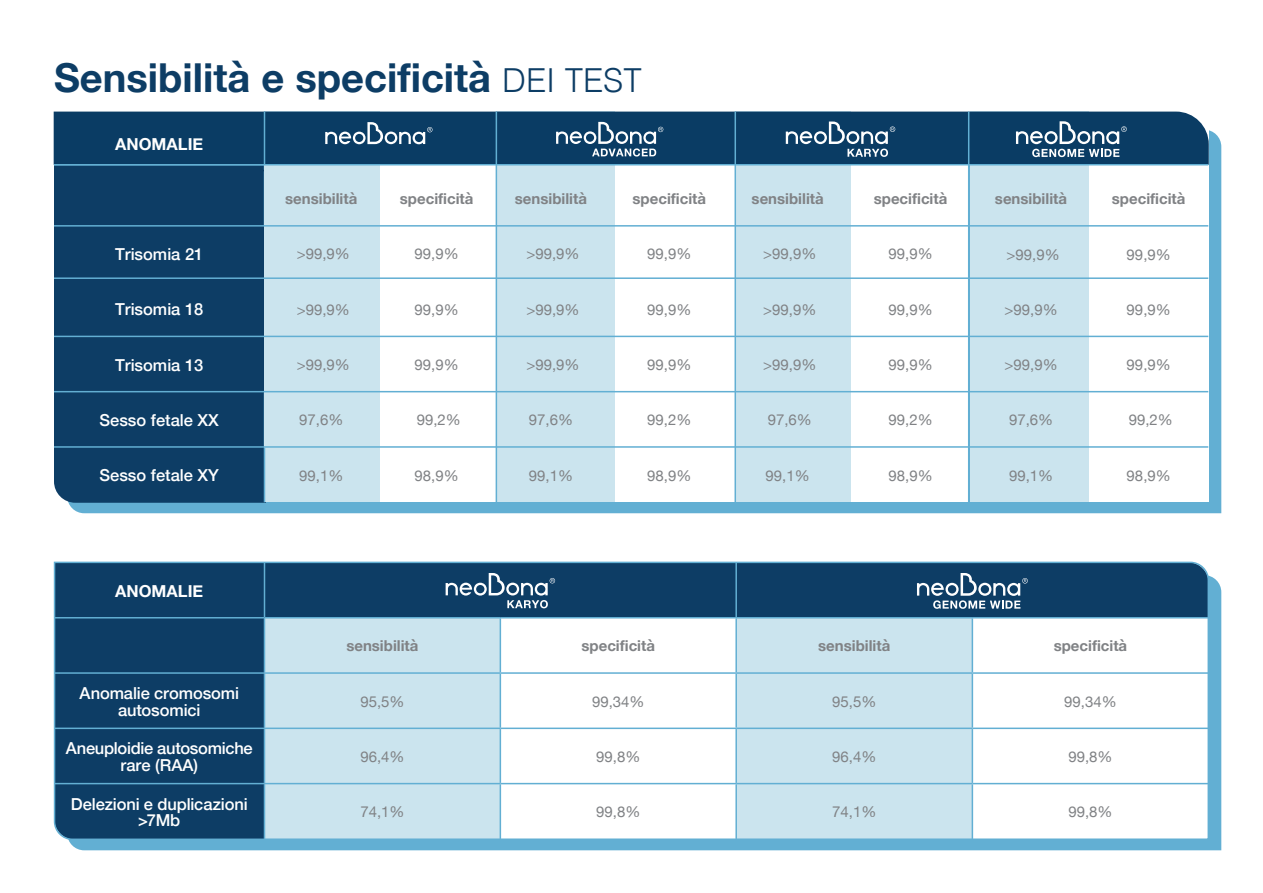
<style>
.page{position:relative;width:1263px;height:893px;background:#fff}
.page>*{position:absolute;margin:0;border:0;box-sizing:border-box;transform-origin:0 0}
.t1{font:700 39.9px "Helvetica Neue";color:#0d3d65}
.t2{font:500 16.5px/16.5px "Helvetica Neue";letter-spacing:-.005em;color:#fff;text-align:center}
.t3{font:700 16.5px "Helvetica Neue";color:#fff}
.t4{font:15px "Helvetica Neue";color:#808285}
.t5{font:700 15px "Helvetica Neue";color:#808285}
.s1{font-family:"Helvetica";font-weight:300;font-size:33px}
</style>
<div class="page">
<div style="left:68px;top:130px;width:1153px;height:383px;background:#62afd3"></div>
<div style="left:69px;top:576px;width:1152px;height:274px;background:#62afd3"></div>
<div style="left:54px;top:165px;width:212px;height:338px;background:#0d3d65"></div>
<hr style="left:1114px;top:170px;width:95px;height:1px;background:#62afd3">
<div style="left:264px;top:112px;width:117px;height:390px;background:#cbe4ee"></div>
<div style="left:380px;top:112px;width:117px;height:390px;background:#fff"></div>
<div style="left:496px;top:112px;width:120px;height:390px;background:#cbe4ee"></div>
<div style="left:615px;top:112px;width:120px;height:390px;background:#fff"></div>
<hr style="left:264px;top:448px;width:1px;height:54px;background:#62afd3">
<div style="left:735px;top:112px;width:117px;height:390px;background:#cbe4ee"></div>
<div style="left:851px;top:112px;width:118px;height:390px;background:#fff"></div>
<div style="left:970px;top:112px;width:120px;height:390px;background:#cbe4ee"></div>
<div style="left:1089px;top:112px;width:119px;height:390px;background:#fff"></div>
<svg style="left:53px;top:561px;width:1157px;height:280px"></svg>
<div style="left:54px;top:112px;width:1155px;height:53px;background:#0a3c64"></div>
<svg style="left:325px;top:122px;width:107px;height:22px;background:#486d8b"></svg>
<svg style="left:556px;top:122px;width:107px;height:35px;background:#406786"></svg>
<svg style="left:786px;top:122px;width:109px;height:35px;background:#3b6383"></svg>
<svg style="left:1016px;top:121px;width:153px;height:42px;background:#2f597b"></svg>
<hr style="left:496px;top:112px;width:1px;height:390px;background:#62afd3">
<hr style="left:734px;top:112px;width:2px;height:390px;background:#62afd3">
<hr style="left:968px;top:112px;width:1px;height:390px;background:#62afd3">
<hr style="left:54px;top:225px;width:1154px;height:2px;background:#62afd3">
<hr style="left:54px;top:391px;width:1154px;height:1px;background:#62afd3">
<hr style="left:54px;top:336px;width:1154px;height:1px;background:#62afd3">
<hr style="left:54px;top:277px;width:1154px;height:2px;background:#62afd3">
<hr style="left:54px;top:446px;width:1154px;height:2px;background:#62afd3">
<hr style="left:54px;top:164px;width:1154px;height:1px;background:#62afd3">
<hr style="left:264px;top:112px;width:1px;height:53px;background:#62afd3">
<h1 class="t1" style="left:54px;top:47px;width:589px">Sensibilità e specificità <span class="s1">DEI TEST</span></h1>
<p class="t3" style="left:115px;top:131px;width:89px">ANOMALIE</p>
<p class="t5" style="left:285px;top:187px;width:74px">sensibilità</p>
<p class="t5" style="left:400px;top:187px;width:75px">specificità</p>
<p class="t5" style="left:515px;top:187px;width:74px">sensibilità</p>
<p class="t5" style="left:633px;top:187px;width:75px">specificità</p>
<p class="t5" style="left:752px;top:187px;width:74px">sensibilità</p>
<p class="t5" style="left:874px;top:187px;width:75px">specificità</p>
<p class="t5" style="left:995px;top:187px;width:74px">sensibilità</p>
<p class="t5" style="left:1112px;top:187px;width:75px">specificità</p>
<p class="t2" style="left:115px;top:245px;width:90px">Trisomia 21</p>
<p class="t4" style="left:297px;top:243px;width:55px">&gt;99,9%</p>
<p class="t4" style="left:415px;top:243px;width:46px">99,9%</p>
<p class="t4" style="left:526px;top:243px;width:55px">&gt;99,9%</p>
<p class="t4" style="left:647px;top:243px;width:46px">99,9%</p>
<p class="t4" style="left:763px;top:243px;width:55px">&gt;99,9%</p>
<p class="t4" style="left:888px;top:243px;width:46px">99,9%</p>
<p class="t4" style="left:1006px;top:243px;width:55px">&gt;99,9%</p>
<p class="t4" style="left:1127px;top:243px;width:46px">99,9%</p>
<p class="t2" style="left:115px;top:300px;width:90px">Trisomia 18</p>
<p class="t4" style="left:297px;top:299px;width:55px">&gt;99,9%</p>
<p class="t4" style="left:415px;top:299px;width:46px">99,9%</p>
<p class="t4" style="left:526px;top:299px;width:55px">&gt;99,9%</p>
<p class="t4" style="left:647px;top:299px;width:46px">99,9%</p>
<p class="t4" style="left:763px;top:299px;width:55px">&gt;99,9%</p>
<p class="t4" style="left:888px;top:299px;width:46px">99,9%</p>
<p class="t4" style="left:1004px;top:299px;width:55px">&gt;99,9%</p>
<p class="t4" style="left:1127px;top:299px;width:46px">99,9%</p>
<p class="t2" style="left:115px;top:355px;width:90px">Trisomia 13</p>
<p class="t4" style="left:297px;top:354px;width:55px">&gt;99,9%</p>
<p class="t4" style="left:415px;top:354px;width:46px">99,9%</p>
<p class="t4" style="left:526px;top:354px;width:55px">&gt;99,9%</p>
<p class="t4" style="left:647px;top:354px;width:46px">99,9%</p>
<p class="t4" style="left:763px;top:354px;width:55px">&gt;99,9%</p>
<p class="t4" style="left:888px;top:354px;width:46px">99,9%</p>
<p class="t4" style="left:1004px;top:354px;width:55px">&gt;99,9%</p>
<p class="t4" style="left:1127px;top:354px;width:46px">99,9%</p>
<p class="t2" style="left:99px;top:410px;width:121px">Sesso fetale XX</p>
<p class="t4" style="left:299px;top:409px;width:46px">97,6%</p>
<p class="t4" style="left:417px;top:409px;width:46px">99,2%</p>
<p class="t4" style="left:529px;top:409px;width:46px">97,6%</p>
<p class="t4" style="left:647px;top:409px;width:46px">99,2%</p>
<p class="t4" style="left:768px;top:409px;width:46px">97,6%</p>
<p class="t4" style="left:888px;top:409px;width:46px">99,2%</p>
<p class="t4" style="left:1009px;top:409px;width:46px">97,6%</p>
<p class="t4" style="left:1129px;top:409px;width:46px">99,2%</p>
<p class="t2" style="left:99px;top:466px;width:121px">Sesso fetale XY</p>
<p class="t4" style="left:299px;top:464px;width:46px">99,1%</p>
<p class="t4" style="left:415px;top:464px;width:46px">98,9%</p>
<p class="t4" style="left:529px;top:464px;width:46px">99,1%</p>
<p class="t4" style="left:647px;top:464px;width:46px">98,9%</p>
<p class="t4" style="left:766px;top:464px;width:46px">99,1%</p>
<p class="t4" style="left:888px;top:464px;width:46px">98,9%</p>
<p class="t4" style="left:1009px;top:465px;width:46px">99,1%</p>
<p class="t4" style="left:1127px;top:465px;width:46px">98,9%</p>
<p class="t3" style="left:115px;top:578px;width:89px">ANOMALIE</p>
<p class="t5" style="left:346px;top:634px;width:74px">sensibilità</p>
<p class="t5" style="left:581px;top:634px;width:75px">specificità</p>
<p class="t5" style="left:818px;top:634px;width:74px">sensibilità</p>
<p class="t5" style="left:1054px;top:634px;width:75px">specificità</p>
<p class="t2" style="left:80px;top:684px;width:161px">Anomalie cromosomi autosomici</p>
<p class="t4" style="left:360px;top:690px;width:46px">95,5%</p>
<p class="t4" style="left:592px;top:690px;width:54px">99,34%</p>
<p class="t4" style="left:832px;top:690px;width:46px">95,5%</p>
<p class="t4" style="left:1064px;top:690px;width:54px">99,34%</p>
<p class="t2" style="left:66px;top:739px;width:188px">Aneuploidie autosomiche rare (RAA)</p>
<p class="t4" style="left:360px;top:746px;width:46px">96,4%</p>
<p class="t4" style="left:596px;top:746px;width:46px">99,8%</p>
<p class="t4" style="left:832px;top:746px;width:46px">96,4%</p>
<p class="t4" style="left:1068px;top:746px;width:46px">99,8%</p>
<p class="t2" style="left:71px;top:794px;width:178px">Delezioni e duplicazioni &gt;7Mb</p>
<p class="t4" style="left:360px;top:801px;width:46px">74,1%</p>
<p class="t4" style="left:596px;top:801px;width:46px">99,8%</p>
<p class="t4" style="left:832px;top:801px;width:46px">74,1%</p>
<p class="t4" style="left:1068px;top:801px;width:46px">99,8%</p>
</div>
